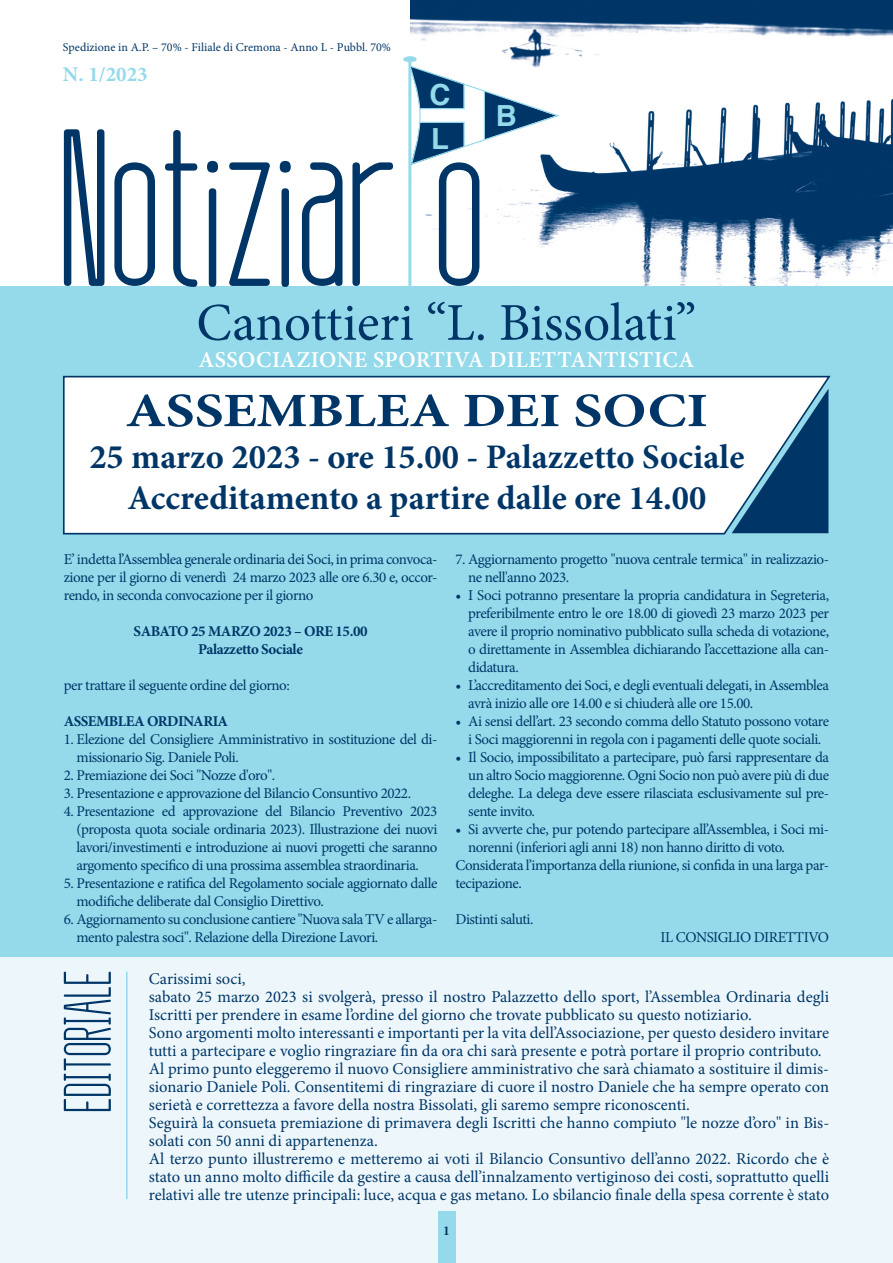
<style>
.page{position:relative;width:893px;height:1263px;background:#fff}
.page>*{position:absolute;margin:0;border:0;box-sizing:border-box;transform-origin:0 0}
.t1{font:53.1px "Minion Pro";letter-spacing:-.005em;color:#003667}
.t2{font:700 48px "Minion Pro";color:#003667;scale:1.2 1}
.t3{font:700 34.5px/41.4px "Minion Pro";color:#003667;text-align:center}
.t4{font:700 29.1px "Helvetica";color:#94daeb}
.t5{font:600 22.8px "Minion Pro";letter-spacing:.02em;color:#fff}
.t6{font:700 21px "Minion Pro";color:#94daeb}
.t7{font:16.5px/18px "Minion Pro";color:#003667}
.t8{font:15px/18px "Minion Pro";letter-spacing:-.03em;color:#003667}
.t9{font:700 15px/18px "Minion Pro";letter-spacing:-.03em;color:#003667;text-align:center}
.t10{font:700 13.5px "Minion Pro";color:#003667}
.t11{font:12px "Minion Pro";color:#003667}
</style>
<div class="page">
<div style="left:0;top:383px;width:893px;height:574px;background:#94daeb"></div>
<img style="left:411px;top:0;width:482px;height:286px">
<div style="left:0;top:286px;width:893px;height:100px;background:#94daeb"></div>
<svg style="left:403px;top:55px;width:159px;height:111px"></svg>
<svg style="left:64px;top:129px;width:415px;height:158px"></svg>
<div style="left:63px;top:375px;width:768px;height:160px;background:#fff"></div>
<svg style="left:732px;top:389px;width:96px;height:144px;background:#7696b0"></svg>
<div style="left:0;top:961px;width:893px;height:302px;background:#edf7fb"></div>
<svg style="left:64px;top:972px;width:47px;height:139px"></svg>
<hr style="left:126px;top:972px;width:2px;height:227px;background:#94daeb">
<div style="left:438px;top:1211px;width:17px;height:52px;background:#94daeb"></div>
<p class="t11" style="left:63px;top:39px;width:330px">Spedizione in A.P. – 70% - Filiale di Cremona - Anno L - Pubbl. 70%</p>
<h3 class="t6" style="left:63px;top:60px;width:86px">N. 1/2023</h3>
<h3 class="t4" style="left:430px;top:77px;width:23px">C</h3>
<h3 class="t4" style="left:431px;top:121px;width:19px">L</h3>
<h3 class="t4" style="left:496px;top:98px;width:23px">B</h3>
<h1 class="t1" style="left:196px;top:287px;width:501px">Canottieri “L. Bissolati”</h1>
<h3 class="t5" style="left:198px;top:344px;width:497px">ASSOCIAZIONE SPORTIVA DILETTANTISTICA</h3>
<h2 class="t2" style="left:126px;top:377px;width:487px">ASSEMBLEA DEI SOCI</h2>
<h3 class="t3" style="left:89px;top:435px;width:657px">25 marzo 2023 - ore 15.00 - Palazzetto Sociale<br>Accreditamento a partire dalle ore 14.00</h3>
<p class="t8" style="left:64px;top:551px;width:375px;text-align:justify">E’ indetta l’Assemblea generale ordinaria dei Soci, in prima convoca&shy;zione per il giorno di venerdì 24 marzo 2023 alle ore 6.30 e, occor&shy;rendo, in seconda convocazione per il giorno</p>
<p class="t9" style="left:134px;top:622px;width:235px">SABATO 25 MARZO 2023 – ORE 15.00<br>Palazzetto Sociale</p>
<p class="t8" style="left:64px;top:677px;width:228px">per trattare il seguente ordine del giorno:</p>
<p class="t9" style="left:64px;top:712px;width:166px">ASSEMBLEA ORDINARIA</p>
<p class="t8" style="left:77px;top:731px;width:362px;text-indent:-13px">1. Elezione del Consigliere Amministrativo in sostituzione del di&shy;missionario Sig. Daniele Poli.</p>
<p class="t8" style="left:64px;top:767px;width:213px">2. Premiazione dei Soci "Nozze d'oro".</p>
<p class="t8" style="left:64px;top:785px;width:349px">3. Presentazione e approvazione del Bilancio Consuntivo 2022.</p>
<p class="t8" style="left:77px;top:803px;width:362px;text-align:justify;text-indent:-13px">4. Presentazione ed approvazione del Bilancio Preventivo 2023 (proposta quota sociale ordinaria 2023). Illustrazione dei nuovi lavori/investimenti e introduzione ai nuovi progetti che saranno argomento specifico di una prossima assemblea straordinaria.</p>
<p class="t8" style="left:77px;top:875px;width:362px;text-indent:-13px">5. Presentazione e ratifica del Regolamento sociale aggiornato dalle modifiche deliberate dal Consiglio Direttivo.</p>
<p class="t8" style="left:77px;top:911px;width:362px;text-indent:-13px">6. Aggiornamento su conclusione cantiere "Nuova sala TV e allarga&shy;mento palestra soci". Relazione della Direzione Lavori.</p>
<p class="t8" style="left:468px;top:551px;width:362px;text-indent:-13px">7. Aggiornamento progetto "nuova centrale termica" in realizzazio&shy;ne nell'anno 2023.</p>
<p class="t8" style="left:468px;top:587px;width:362px;text-align:justify;text-indent:-13px">• I Soci potranno presentare la propria candidatura in Segreteria, preferibilmente entro le ore 18.00 di giovedì 23 marzo 2023 per avere il proprio nominativo pubblicato sulla scheda di votazione, o direttamente in Assemblea dichiarando l’accettazione alla can&shy;didatura.</p>
<p class="t8" style="left:468px;top:677px;width:362px;text-indent:-13px">• L’accreditamento dei Soci, e degli eventuali delegati, in Assemblea avrà inizio alle ore 14.00 e si chiuderà alle ore 15.00.</p>
<p class="t8" style="left:455px;top:713px;width:375px;text-align:center">• Ai sensi dell’art. 23 secondo comma dello Statuto possono votare i Soci maggiorenni in regola con i pagamenti delle quote sociali.</p>
<p class="t8" style="left:468px;top:749px;width:362px;text-align:justify;text-indent:-13px">• Il Socio, impossibilitato a partecipare, può farsi rappresentare da un altro Socio maggiorenne. Ogni Socio non può avere più di due deleghe. La delega deve essere rilasciata esclusivamente sul pre&shy;sente invito.</p>
<p class="t8" style="left:455px;top:821px;width:375px">• Si avverte che, pur potendo partecipare all’Assemblea, i Soci mi-</p>
<p class="t8" style="left:468px;top:839px;width:318px">norenni (inferiori agli anni 18) non hanno diritto di voto.</p>
<p class="t8" style="left:455px;top:857px;width:375px">Considerata l’importanza della riunione, si confida in una larga par-</p>
<p class="t8" style="left:455px;top:875px;width:68px">tecipazione.</p>
<p class="t8" style="left:455px;top:911px;width:79px">Distinti saluti.</p>
<p class="t8" style="left:660px;top:929px;width:170px">IL CONSIGLIO DIRETTIVO</p>
<p class="t7" style="left:149px;top:969px;width:682px">Carissimi soci,<br>sabato 25 marzo 2023 si svolgerà, presso il nostro Palazzetto dello sport, l’Assemblea Ordinaria degli Iscritti per prendere in esame l’ordine del giorno che trovate pubblicato su questo notiziario.<br>Sono argomenti molto interessanti e importanti per la vita dell’Associazione, per questo desidero invitare tutti a partecipare e voglio ringraziare fin da ora chi sarà presente e potrà portare il proprio contributo.<br>Al primo punto eleggeremo il nuovo Consigliere amministrativo che sarà chiamato a sostituire il dimis&shy;sionario Daniele Poli. Consentitemi di ringraziare di cuore il nostro Daniele che ha sempre operato con serietà e correttezza a favore della nostra Bissolati, gli saremo sempre riconoscenti.<br>Seguirà la consueta premiazione di primavera degli Iscritti che hanno compiuto "le nozze d’oro" in Bis&shy;solati con 50 anni di appartenenza.<br>Al terzo punto illustreremo e metteremo ai voti il Bilancio Consuntivo dell’anno 2022. Ricordo che è stato un anno molto difficile da gestire a causa dell’innalzamento vertiginoso dei costi, soprattutto quelli relativi alle tre utenze principali: luce, acqua e gas metano. Lo sbilancio finale della spesa corrente è stato</p>
<p class="t10" style="left:443px;top:1221px;width:8px">1</p>
</div>
